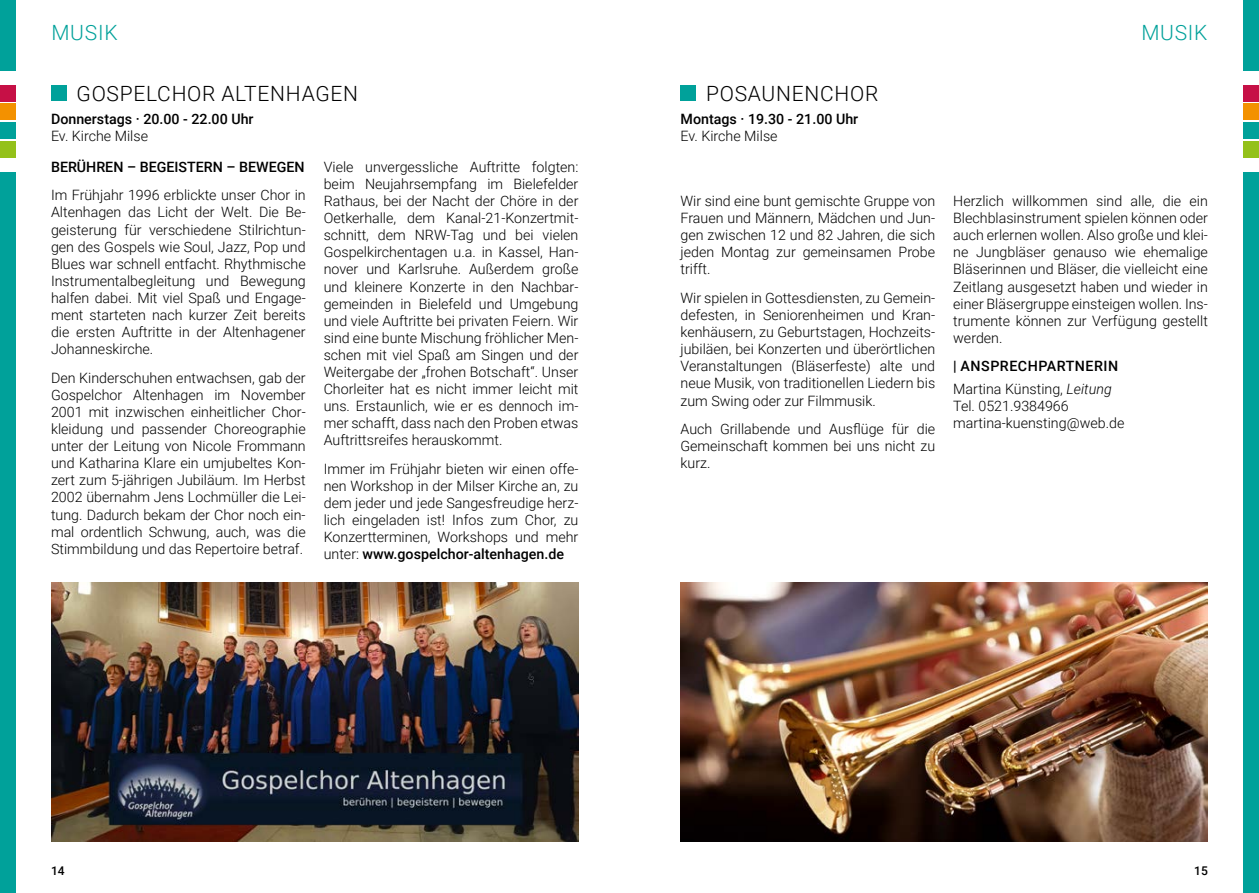
<style>
.page{position:relative;width:1259px;height:893px;background:#fff}
.page>*{position:absolute;margin:0;border:0;box-sizing:border-box;transform-origin:0 0}
.t1{font:300 21px "Roboto";letter-spacing:.035em;color:#000}
.t2{font:300 21px "Roboto";letter-spacing:.035em;color:#00a19a}
.t3{font:300 14.25px/17.1px "Roboto";color:#000;text-align:justify}
.t4{font:500 14.25px "Roboto";color:#000}
.t5{font:500 14.25px/22.8px "Roboto";letter-spacing:.035em;color:#000}
.t6{font:500 12px "Roboto";color:#000}
.s1{font-weight:500}
.s2{font-weight:300}
.s3{font-weight:300;font-style:italic}
</style>
<div class="page">
<div style="left:0;top:85px;width:16px;height:17px;background:#c61046"></div>
<div style="left:0;top:104px;width:16px;height:16px;background:#f39100"></div>
<div style="left:0;top:122px;width:16px;height:17px;background:#00a19a"></div>
<div style="left:0;top:141px;width:16px;height:16px;background:#94c11a"></div>
<div style="left:1243px;top:85px;width:16px;height:17px;background:#c61046"></div>
<div style="left:1243px;top:104px;width:16px;height:16px;background:#f39100"></div>
<div style="left:1243px;top:122px;width:16px;height:17px;background:#00a19a"></div>
<div style="left:1243px;top:141px;width:16px;height:16px;background:#94c11a"></div>
<div style="left:1243px;top:0;width:16px;height:70px;background:#00a19a"></div>
<div style="left:0;top:0;width:16px;height:70px;background:#00a19a"></div>
<div style="left:1243px;top:172px;width:16px;height:721px;background:#00a19a"></div>
<div style="left:0;top:172px;width:16px;height:721px;background:#00a19a"></div>
<img style="left:680px;top:582px;width:528px;height:260px">
<div style="left:680px;top:85px;width:16px;height:16px;background:#00a19a"></div>
<img style="left:51px;top:582px;width:527px;height:260px">
<div style="left:51px;top:85px;width:16px;height:16px;background:#00a19a"></div>
<h1 class="t2" style="left:51px;top:18px;width:68px">MUSIK</h1>
<h1 class="t2" style="left:1141px;top:18px;width:68px">MUSIK</h1>
<h1 class="t1" style="left:77px;top:79px;width:283px">GOSPELCHOR ALTENHAGEN</h1>
<p class="t4" style="left:51px;top:109px;width:204px">Donnerstags · 20.00 - 22.00 Uhr</p>
<p class="t3" style="left:51px;top:127px;width:99px">Ev. Kirche Milse</p>
<p class="t4" style="left:51px;top:157px;width:255px">BERÜHREN – BEGEISTERN – BEWEGEN</p>
<p class="t3" style="left:51px;top:186px;width:256px">Im Frühjahr 1996 erblickte unser Chor in Altenhagen das Licht der Welt. Die Be&shy;geisterung für verschiedene Stilrichtun&shy;gen des Gospels wie Soul, Jazz, Pop und Blues war schnell entfacht. Rhythmische Instrumentalbegleitung und Bewegung halfen dabei. Mit viel Spaß und Engage&shy;ment starteten nach kurzer Zeit bereits die ersten Auftritte in der Altenhagener Johanneskirche.</p>
<p class="t3" style="left:51px;top:369px;width:256px">Den Kinderschuhen entwachsen, gab der Gospelchor Altenhagen im November 2001 mit inzwischen einheitlicher Chor&shy;kleidung und passender Choreographie unter der Leitung von Nicole Frommann und Katharina Klare ein umjubeltes Kon&shy;zert zum 5-jährigen Jubiläum. Im Herbst 2002 übernahm Jens Lochmüller die Lei&shy;tung. Dadurch bekam der Chor noch ein&shy;mal ordentlich Schwung, auch, was die Stimmbildung und das Repertoire betraf.</p>
<p class="t3" style="left:324px;top:158px;width:256px">Viele unvergessliche Auftritte folgten: beim Neujahrsempfang im Bielefelder Rathaus, bei der Nacht der Chöre in der Oetkerhalle, dem Kanal-21-Konzertmit&shy;schnitt, dem NRW-Tag und bei vielen Gospelkirchentagen u.a. in Kassel, Han&shy;nover und Karlsruhe. Außerdem große und kleinere Konzerte in den Nachbar&shy;gemeinden in Bielefeld und Umgebung und viele Auftritte bei privaten Feiern. Wir sind eine bunte Mischung fröhlicher Men&shy;schen mit viel Spaß am Singen und der Weitergabe der „frohen Botschaft“. Unser Chorleiter hat es nicht immer leicht mit uns. Erstaunlich, wie er es dennoch im&shy;mer schafft, dass nach den Proben etwas Auftrittsreifes herauskommt.</p>
<p class="t3" style="left:324px;top:460px;width:256px">Immer im Frühjahr bieten wir einen offe&shy;nen Workshop in der Milser Kirche an, zu dem jeder und jede Sangesfreudige herz&shy;lich eingeladen ist! Infos zum Chor, zu Konzertterminen, Workshops und mehr unter: <span class="s1">www.gospelchor-altenhagen.de</span></p>
<h1 class="t1" style="left:706px;top:79px;width:174px">POSAUNENCHOR</h1>
<p class="t4" style="left:680px;top:109px;width:179px">Montags · 19.30 - 21.00 Uhr</p>
<p class="t3" style="left:680px;top:127px;width:99px">Ev. Kirche Milse</p>
<p class="t3" style="left:680px;top:192px;width:256px">Wir sind eine bunt gemischte Gruppe von Frauen und Männern, Mädchen und Jun&shy;gen zwischen 12 und 82 Jahren, die sich jeden Montag zur gemeinsamen Probe trifft.</p>
<p class="t3" style="left:680px;top:289px;width:256px">Wir spielen in Gottesdiensten, zu Gemein&shy;defesten, in Seniorenheimen und Kran&shy;kenhäusern, zu Geburtstagen, Hochzeits&shy;jubiläen, bei Konzerten und überörtlichen Veranstaltungen (Bläserfeste) alte und neue Musik, von traditionellen Liedern bis zum Swing oder zur Filmmusik.</p>
<p class="t3" style="left:680px;top:420px;width:256px">Auch Grillabende und Ausflüge für die Gemeinschaft kommen bei uns nicht zu kurz.</p>
<p class="t3" style="left:953px;top:192px;width:256px">Herzlich willkommen sind alle, die ein Blechblasinstrument spielen können oder auch erlernen wollen. Also große und klei&shy;ne Jungbläser genauso wie ehemalige Bläserinnen und Bläser, die vielleicht eine Zeitlang ausgesetzt haben und wieder in einer Bläsergruppe einsteigen wollen. Ins&shy;trumente können zur Verfügung gestellt werden.</p>
<p class="t5" style="left:953px;top:354px;width:166px">| ANSPRECHPARTNERIN<br><span class="s2">Martina Künsting,</span> <span class="s3">Leitung</span></p>
<p class="t3" style="left:953px;top:397px;width:173px">Tel. 0521.9384966 martina-kuensting@web.de</p>
<p class="t6" style="left:51px;top:863px;width:15px">14</p>
<p class="t6" style="left:1194px;top:863px;width:15px">15</p>
</div>
